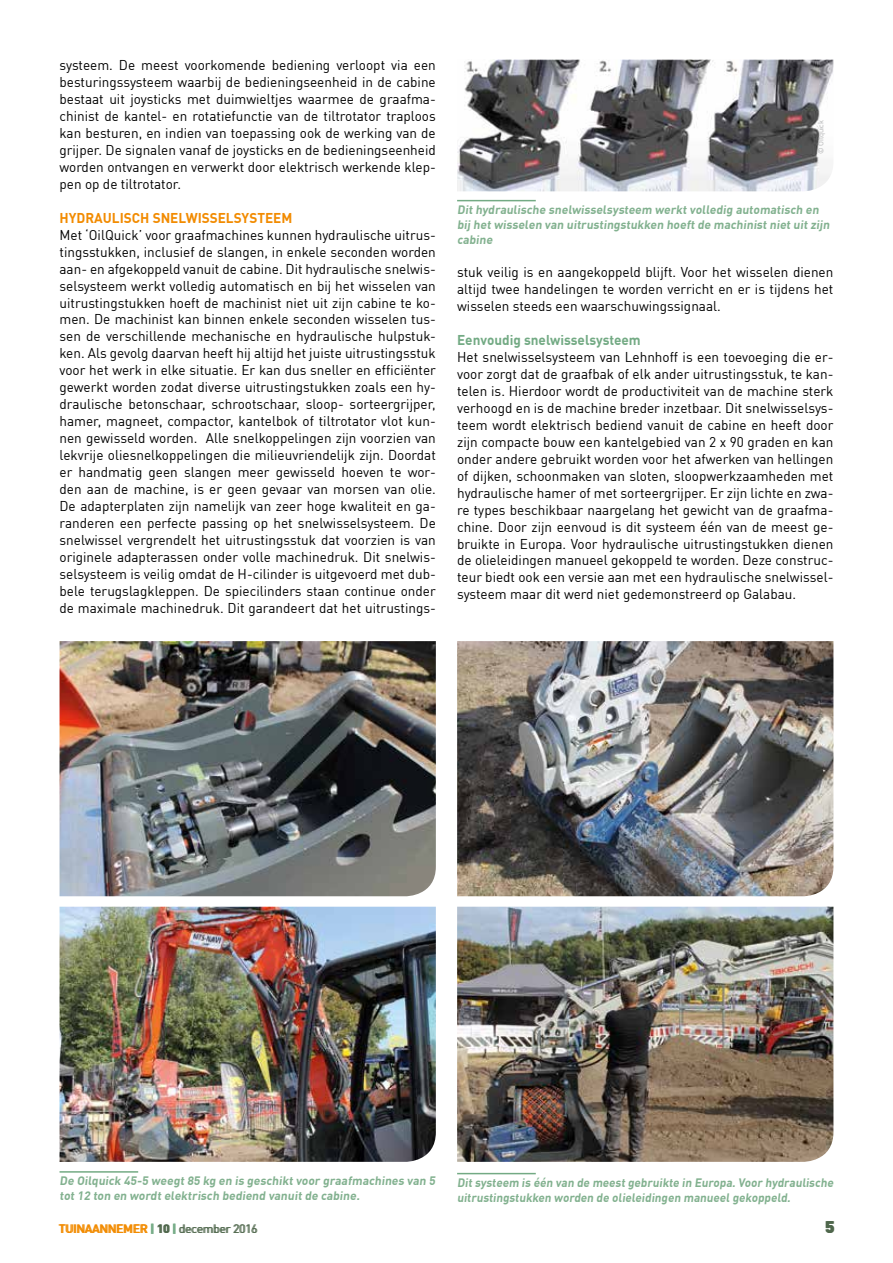
<style>
.page{position:relative;width:893px;height:1263px;background:#fff}
.page>*{position:absolute;margin:0;border:0;box-sizing:border-box;transform-origin:0 0}
.t1{font:900 16.5px "DIN Offc Pro";color:#4f674c}
.t2{font:13.95px/17px "DIN Offc Pro";color:#000;text-align:justify}
.t3{font:700 13.95px "DIN Offc Pro";color:#f28b00}
.t4{font:700 13.95px "DIN Offc Pro";color:#73aa84}
.t5{font:700 12px/15px "DIN Offc Pro";letter-spacing:-.005em;color:#82b18f}
.t6{font:500 12px "DIN Offc Pro";letter-spacing:-.02em;color:#f28b00}
.t7{font:7.5px "DIN Offc Pro";letter-spacing:-.02em;color:#b1b2b3}
.s1{font-weight:700;color:#73aa84}
.s2{font-weight:700;color:#4f674c}
.s3{font-weight:400;color:#4f674c}
</style>
<div class="page">
<img style="left:60px;top:641px;width:376px;height:255px">
<img style="left:60px;top:907px;width:376px;height:255px">
<hr style="left:60px;top:1171px;width:78px;height:2px;background:#73aa84">
<img style="left:457px;top:60px;width:376px;height:131px">
<hr style="left:457px;top:200px;width:79px;height:1px;background:#73aa84">
<img style="left:457px;top:641px;width:376px;height:255px">
<img style="left:457px;top:907px;width:376px;height:255px">
<hr style="left:457px;top:1173px;width:79px;height:1px;background:#73aa84">
<p class="t2" style="left:60px;top:55px;width:378px">systeem. De meest voorkomende bediening verloopt via een besturingssysteem waarbij de bedieningseenheid in de cabine bestaat uit joysticks met duimwieltjes waarmee de graafma&shy;chinist de kantel- en rotatiefunctie van de tiltrotator traploos kan besturen, en indien van toepassing ook de werking van de grijper. De signalen vanaf de joysticks en de bedieningseenheid worden ontvangen en verwerkt door elektrisch werkende klep&shy;pen op de tiltrotator.</p>
<p class="t3" style="left:60px;top:206px;width:234px">HYDRAULISCH SNELWISSELSYSTEEM</p>
<p class="t2" style="left:60px;top:225px;width:378px">Met ‘OilQuick’ voor graafmachines kunnen hydraulische uitrus&shy;tingsstukken, inclusief de slangen, in enkele seconden worden aan- en afgekoppeld vanuit de cabine. Dit hydraulische snelwis&shy;selsysteem werkt volledig automatisch en bij het wisselen van uitrustingstukken hoeft de machinist niet uit zijn cabine te ko&shy;men. De machinist kan binnen enkele seconden wisselen tus&shy;sen de verschillende mechanische en hydraulische hulpstuk&shy;ken. Als gevolg daarvan heeft hij altijd het juiste uitrustingsstuk voor het werk in elke situatie. Er kan dus sneller en efficiënter gewerkt worden zodat diverse uitrustingstukken zoals een hy&shy;draulische betonschaar, schrootschaar, sloop- sorteergrijper, hamer, magneet, compactor, kantelbok of tiltrotator vlot kun&shy;nen gewisseld worden. Alle snelkoppelingen zijn voorzien van lekvrije oliesnelkoppelingen die milieuvriendelijk zijn. Doordat er handmatig geen slangen meer gewisseld hoeven te wor&shy;den aan de machine, is er geen gevaar van morsen van olie.<br>De adapterplaten zijn namelijk van zeer hoge kwaliteit en ga&shy;randeren een perfecte passing op het snelwisselsysteem. De snelwissel vergrendelt het uitrustingsstuk dat voorzien is van originele adapterassen onder volle machinedruk. Dit snelwis&shy;selsysteem is veilig omdat de H-cilinder is uitgevoerd met dub&shy;bele terugslagkleppen. De spiecilinders staan continue onder de maximale machinedruk. Dit garandeert dat het uitrustings-</p>
<p class="t7" style="left:815px;top:154px;width:35px;rotate:-90deg">© Oilquick</p>
<p class="t5" style="left:457px;top:201px;width:376px">Dit hydraulische snelwisselsysteem werkt volledig automatisch en bij het wisselen van uitrustingstukken hoeft de machinist niet uit zijn cabine</p>
<p class="t2" style="left:457px;top:262px;width:378px">stuk veilig is en aangekoppeld blijft. Voor het wisselen dienen altijd twee handelingen te worden verricht en er is tijdens het wisselen steeds een waarschuwingssignaal.</p>
<p class="t4" style="left:457px;top:328px;width:185px">Eenvoudig snelwisselsysteem</p>
<p class="t2" style="left:457px;top:347px;width:378px">Het snelwisselsysteem van Lehnhoff is een toevoeging die er&shy;voor zorgt dat de graafbak of elk ander uitrustingsstuk, te kan&shy;telen is. Hierdoor wordt de productiviteit van de machine sterk verhoogd en is de machine breder inzetbaar. Dit snelwisselsys&shy;teem wordt elektrisch bediend vanuit de cabine en heeft door zijn compacte bouw een kantelgebied van 2 x 90 graden en kan onder andere gebruikt worden voor het afwerken van hellingen of dijken, schoonmaken van sloten, sloopwerkzaamheden met hydraulische hamer of met sorteergrijper. Er zijn lichte en zwa&shy;re types beschikbaar naargelang het gewicht van de graafma&shy;chine. Door zijn eenvoud is dit systeem één van de meest ge&shy;bruikte in Europa. Voor hydraulische uitrustingstukken dienen de olieleidingen manueel gekoppeld te worden. Deze construc&shy;teur biedt ook een versie aan met een hydraulische snelwissel&shy;systeem maar dit werd niet gedemonstreerd op Galabau.</p>
<p class="t5" style="left:60px;top:1172px;width:379px">De Oilquick 45-5 weegt 85 kg en is geschikt voor graafmachines van 5 tot 12 ton en wordt elektrisch bediend vanuit de cabine.</p>
<p class="t5" style="left:457px;top:1174px;width:380px">Dit systeem is één van de meest gebruikte in Europa.Voor hydraulische uitrustingstukken worden de olieleidingen manueelgekoppeld.</p>
<p class="t6" style="left:60px;top:1218px;width:200px">TUINAANNEMER <span class="s1">|</span> <span class="s2">10</span> <span class="s1">|</span> <span class="s3">december 2016</span></p>
<p class="t1" style="left:825px;top:1212px;width:11px">5</p>
</div>
